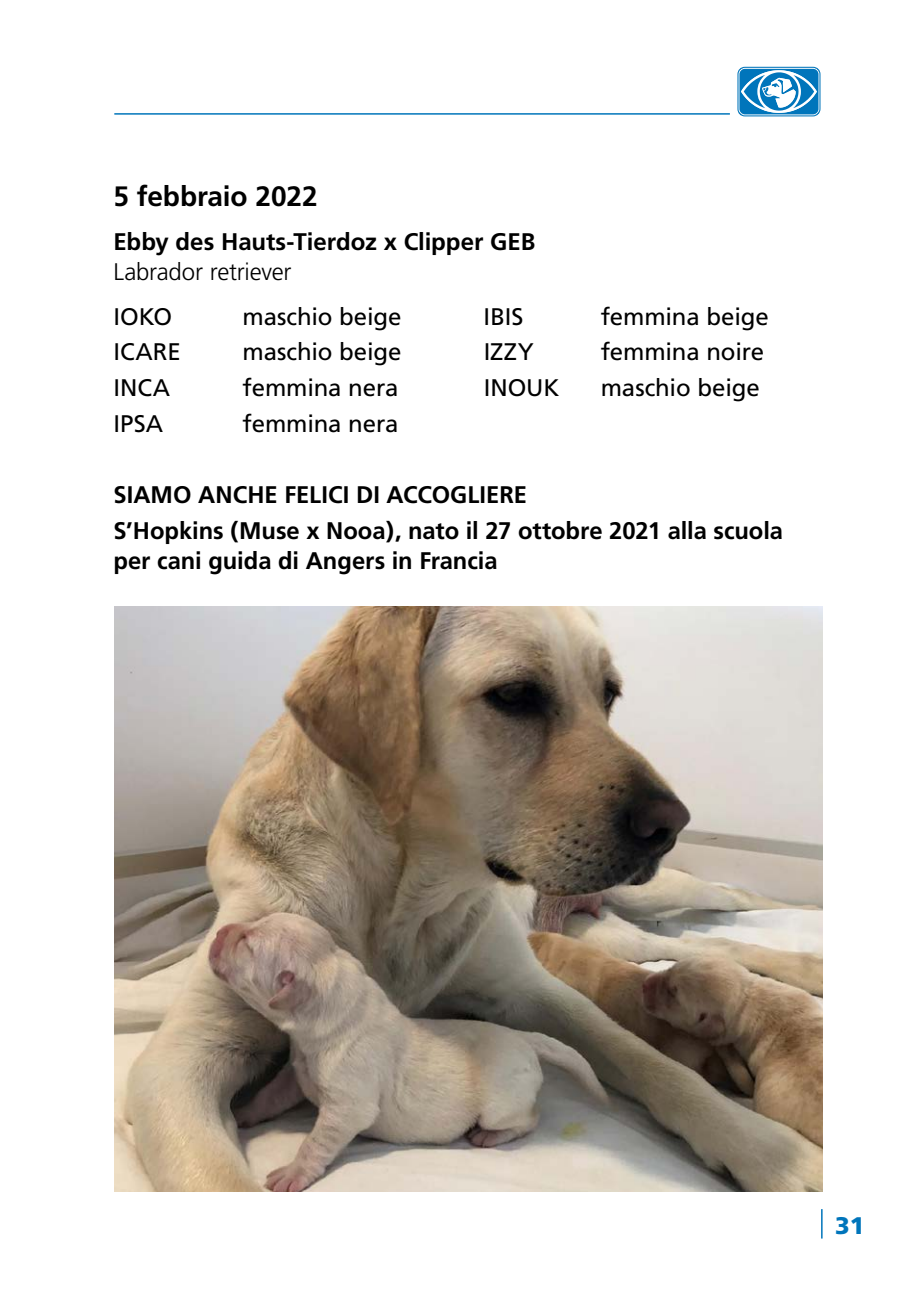
<style>
.page{position:relative;width:919px;height:1299px;background:#fff}
.page>*{position:absolute;margin:0;border:0;box-sizing:border-box;transform-origin:0 0}
.t1{font:700 28px "Frutiger";letter-spacing:-.005em;color:#000}
.t2{font:700 24px/35.6px "Frutiger";color:#000}
.t3{font:24px "Frutiger";letter-spacing:-.005em;color:#000}
.t4{font:300 24px "Frutiger";letter-spacing:-.01em;color:#000}
.t5{font:900 24px "Frutiger";color:#0075bb}
</style>
<div class="page">
<hr style="left:821px;top:1208px;width:1px;height:30px;background:#0075bb">
<hr style="left:114px;top:113px;width:615px;height:2px;background:#0075bb">
<svg style="left:738px;top:68px;width:81px;height:47px"></svg>
<div style="left:738px;top:68px;width:81px;height:47px;border:1px solid #fff;border-radius:6px"></div>
<div style="left:737px;top:67px;width:83px;height:49px;border:1px solid #0075bb;border-radius:7px"></div>
<img style="left:114px;top:607px;width:708px;height:584px">
<p class="t1" style="left:113px;top:180px;width:206px">5 febbraio 2022</p>
<p class="t2" style="left:113px;top:224px;width:423px">Ebby des Hauts-Tierdoz x Clipper GEB</p>
<p class="t4" style="left:113px;top:258px;width:180px">Labrador retriever</p>
<p class="t3" style="left:113px;top:302px;width:60px">IOKO</p>
<p class="t3" style="left:242px;top:302px;width:160px">maschio beige</p>
<p class="t3" style="left:483px;top:302px;width:41px">IBIS</p>
<p class="t3" style="left:600px;top:302px;width:170px">femmina beige</p>
<p class="t3" style="left:113px;top:338px;width:69px">ICARE</p>
<p class="t3" style="left:242px;top:338px;width:160px">maschio beige</p>
<p class="t3" style="left:483px;top:338px;width:52px">IZZY</p>
<p class="t3" style="left:600px;top:338px;width:165px">femmina noire</p>
<p class="t3" style="left:113px;top:373px;width:58px">INCA</p>
<p class="t3" style="left:242px;top:373px;width:157px">femmina nera</p>
<p class="t3" style="left:483px;top:373px;width:77px">INOUK</p>
<p class="t3" style="left:600px;top:373px;width:160px">maschio beige</p>
<p class="t3" style="left:113px;top:409px;width:51px">IPSA</p>
<p class="t3" style="left:242px;top:409px;width:157px">femmina nera</p>
<p class="t2" style="left:113px;top:476px;width:671px">SIAMO ANCHE FELICI DI ACCOGLIERE<br>S’Hopkins (Muse x Nooa), nato il 27 ottobre 2021 alla scuola</p>
<p class="t2" style="left:113px;top:542px;width:385px">per cani guida di Angers in Francia</p>
<p class="t5" style="left:835px;top:1210px;width:31px">31</p>
</div>
